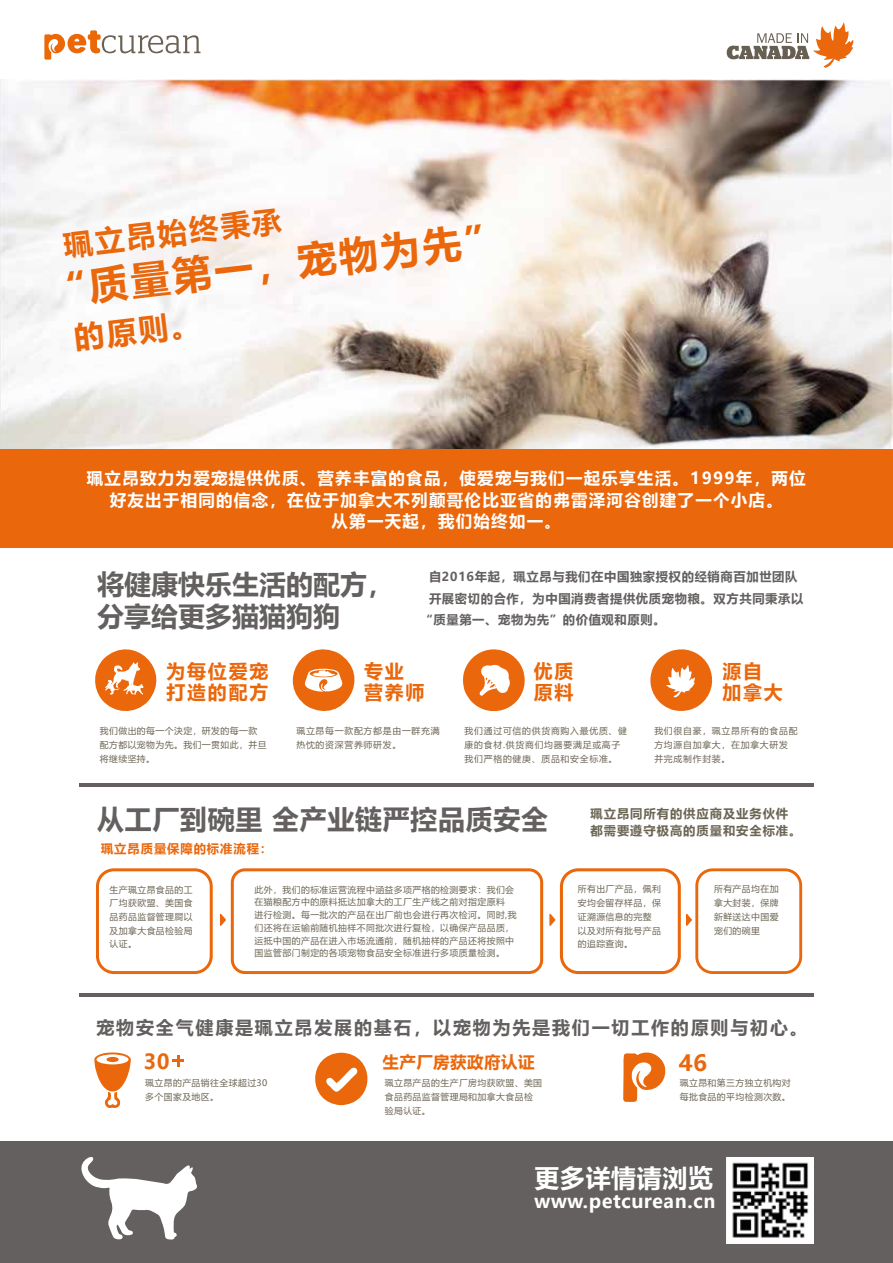
<style>
.page{position:relative;width:893px;height:1263px;background:#fff}
.page>*{position:absolute;margin:0;border:0;box-sizing:border-box;transform-origin:0 0}
.t1{font:700 39px "Microsoft Ya Hei";color:#ea670b}
.t2{font:700 30px "Microsoft Ya Hei";color:#ea670b}
.t3{font:700 29.4px "Microsoft Ya Hei";color:#ea670b}
.t4{font:700 27px/31.8px "Microsoft Ya Hei";color:#63605f}
.t5{font:700 27px "Microsoft Ya Hei";letter-spacing:.025em;color:#63605f}
.t6{font:700 24.9px "Microsoft Ya Hei";letter-spacing:.025em;color:#fff}
.t7{font:700 22.35px "Microsoft Ya Hei";color:#ea670b}
.t8{font:700 20.7px "Microsoft Ya Hei";color:#ea670b}
.t9{font:700 18.9px/21.3px "Microsoft Ya Hei";letter-spacing:.1em;color:#ea670b}
.t10{font:700 18.75px "Microsoft Ya Hei";letter-spacing:.025em;color:#fff}
.t11{font:700 18px "Microsoft Ya Hei";letter-spacing:.1em;color:#63605f}
.t12{font:700 16.5px/21.3px "Microsoft Ya Hei";letter-spacing:.075em;color:#fff;text-align:center}
.t13{font:700 16.5px "Microsoft Ya Hei";letter-spacing:.025em;color:#ea670b}
.t14{font:700 12.3px "Microsoft Ya Hei";letter-spacing:.05em;color:#63605f}
.t15{font:700 12.3px/17.1px "Microsoft Ya Hei";letter-spacing:.075em;color:#6c6554}
.t16{font:700 12.3px "Microsoft Ya Hei";letter-spacing:.075em;color:#ea670b}
.t17{font:8.85px/13.8px "Microsoft Ya Hei";letter-spacing:.05em;color:#6c6554}
.t18{font:8.85px/13.8px "Microsoft Ya Hei";letter-spacing:.085em;color:#6c6554}
</style>
<div class="page">
<div style="left:0;top:1141px;width:892px;height:122px;background:#63605f"></div>
<img style="left:0;top:79px;width:892px;height:370px">
<div style="left:0;top:449px;width:892px;height:99px;background:#ea670b"></div>
<svg style="left:94px;top:1052px;width:37px;height:56px"></svg>
<svg style="left:315px;top:1053px;width:53px;height:52px"></svg>
<svg style="left:623px;top:1052px;width:43px;height:50px"></svg>
<svg style="left:81px;top:1157px;width:116px;height:83px"></svg>
<svg style="left:726px;top:22px;width:127px;height:46px"></svg>
<svg style="left:44px;top:30px;width:156px;height:30px"></svg>
<svg style="left:95px;top:649px;width:62px;height:62px"></svg>
<svg style="left:292px;top:649px;width:63px;height:62px"></svg>
<svg style="left:463px;top:649px;width:62px;height:63px"></svg>
<svg style="left:650px;top:649px;width:63px;height:62px"></svg>
<hr style="left:79px;top:783px;width:734px;height:3px;background:#63605f">
<hr style="left:79px;top:993px;width:734px;height:4px;background:#63605f">
<div style="left:96px;top:868px;width:117px;height:106px;border:3px solid #ea670b;border-radius:16px"></div>
<div style="left:560px;top:868px;width:120px;height:106px;border:3px solid #ea670b;border-radius:17px"></div>
<div style="left:695px;top:868px;width:107px;height:106px;border:3px solid #ea670b;border-radius:16px"></div>
<div style="left:231px;top:868px;width:312px;height:106px;border:3px solid #ea670b;border-radius:13px"></div>
<svg style="left:220px;top:914px;width:6px;height:12px"></svg>
<svg style="left:549px;top:914px;width:6px;height:12px"></svg>
<svg style="left:686px;top:914px;width:6px;height:12px"></svg>
<svg style="left:173px;top:1055px;width:11px;height:12px"></svg>
<img style="left:726px;top:1157px;width:87px;height:87px">
<h3 class="t3" style="left:61px;top:225px;width:220px;rotate:-7deg">珮立昂始终秉承</h3>
<h1 class="t1" style="left:44px;top:265px;width:460px;rotate:-7deg">“质量第一，宠物为先”</h1>
<h2 class="t2" style="left:72px;top:317px;width:128px;rotate:-7deg">的原则。</h2>
<h3 class="t12" style="left:87px;top:467px;width:720px">珮立昂致力为爱宠提供优质、营养丰富的食品，使爱宠与我们一起乐享生活。1999年，两位好友出于相同的信念，在位于加拿大不列颠哥伦比亚省的弗雷泽河谷创建了一个小店。<br>从第一天起，我们始终如一。</h3>
<h3 class="t4" style="left:97px;top:567px;width:298px">将健康快乐生活的配方，分享给更多猫猫狗狗</h3>
<h3 class="t14" style="left:429px;top:568px;width:370px">自2016年起，珮立昂与我们在中国独家授权的经销商百加世团队</h3>
<h3 class="t14" style="left:429px;top:590px;width:376px">开展密切的合作，为中国消费者提供优质宠物粮。双方共同秉承以</h3>
<h3 class="t14" style="left:420px;top:611px;width:246px">“质量第一、宠物为先”的价值观和原则。</h3>
<h3 class="t9" style="left:166px;top:660px;width:103px">为每位爱宠打造的配方</h3>
<p class="t17" style="left:100px;top:724px;width:168px">我们做出的每一个決定，研发的每一款配方都以宠物为先。我们一贯如此，并旦将继续坚持。</p>
<h3 class="t9" style="left:364px;top:660px;width:62px">专业营养师</h3>
<p class="t18" style="left:296px;top:724px;width:145px">珮立昂每一款配方都是由一群充满热忱的资深营养师研发。</p>
<h3 class="t9" style="left:533px;top:660px;width:41px">优质原料</h3>
<p class="t18" style="left:464px;top:724px;width:164px">我们通过可信的供货商购入最优质、健康的食材.供货商们均器要满足或高子我们严格的健庚、质品和安全标准。</p>
<h3 class="t9" style="left:722px;top:660px;width:62px">源自加拿大</h3>
<p class="t18" style="left:654px;top:724px;width:145px">我们很自豪，珮立昂所有的食品配方均源自加拿大，在加拿大研发并完成制作封装。</p>
<h3 class="t5" style="left:97px;top:800px;width:452px">从工厂到碗里 全产业链严控品质安全</h3>
<h3 class="t16" style="left:101px;top:840px;width:173px">珮立昂质量保障的标准流程：</h3>
<p class="t17" style="left:109px;top:882px;width:85px;text-align:justify">生产珮立昂食品的工厂均获欧盟、美国食品药品监督管理屙以及加拿大食品检验局认证。</p>
<p class="t17" style="left:254px;top:883px;width:263px;line-height:12.8px">此外，我们的标准运营流程中涵益多项严格的检测要求：我们会在猫粮配方中的原料抵达加拿大的工厂生产线之前对指定原料<br>进行检测。每一批次的产品在出厂前也会进行再次检河。同时,我们还将在运输前随机抽样不同批次进行复检，以确保产品品质，运抵中国的产品在进入市场流通前，随机抽样的产品还将按照中国监管部门制定的各项宠物食品安全标准进行多项质量检测。</p>
<p class="t17" style="left:577px;top:882px;width:85px">所有出厂产品，佩利安均会留存样品，保证溯源信息的完整以及对所有批号产品的追踪查询。</p>
<p class="t17" style="left:714px;top:882px;width:66px;text-align:justify">所有产品均在加拿大封装，保牌新鲜送达中国爱宠们的碗里</p>
<h3 class="t15" style="left:590px;top:805px;width:212px">珮立昂同所有的供应商及业务伙件都需要遵守极高的质量和安全标准。</h3>
<h3 class="t11" style="left:96px;top:1015px;width:712px">宠物安全气健康是珮立昂发展的基石，以宠物为先是我们一切工作的原则与初心。</h3>
<h3 class="t8" style="left:143px;top:1047px;width:28px">30</h3>
<h3 class="t13" style="left:382px;top:1050px;width:153px">生产厂房获政府认证</h3>
<h3 class="t7" style="left:678px;top:1047px;width:30px">46</h3>
<p class="t17" style="left:145px;top:1076px;width:124px">珮立昂的产品销往全球超过30多个国家及地区。</p>
<p class="t17" style="left:385px;top:1076px;width:159px">珮立昂产品的生产厂房均获欧盟、美国食品药品监督管理局和加拿大食品检验局认证。</p>
<p class="t17" style="left:679px;top:1076px;width:112px">珮立昂和第三方独立机构对每批食品的平均检测次数。</p>
<h3 class="t6" style="left:534px;top:1161px;width:180px">更多详情请浏览</h3>
<h3 class="t10" style="left:534px;top:1189px;width:182px">www.petcurean.cn</h3>
</div>
